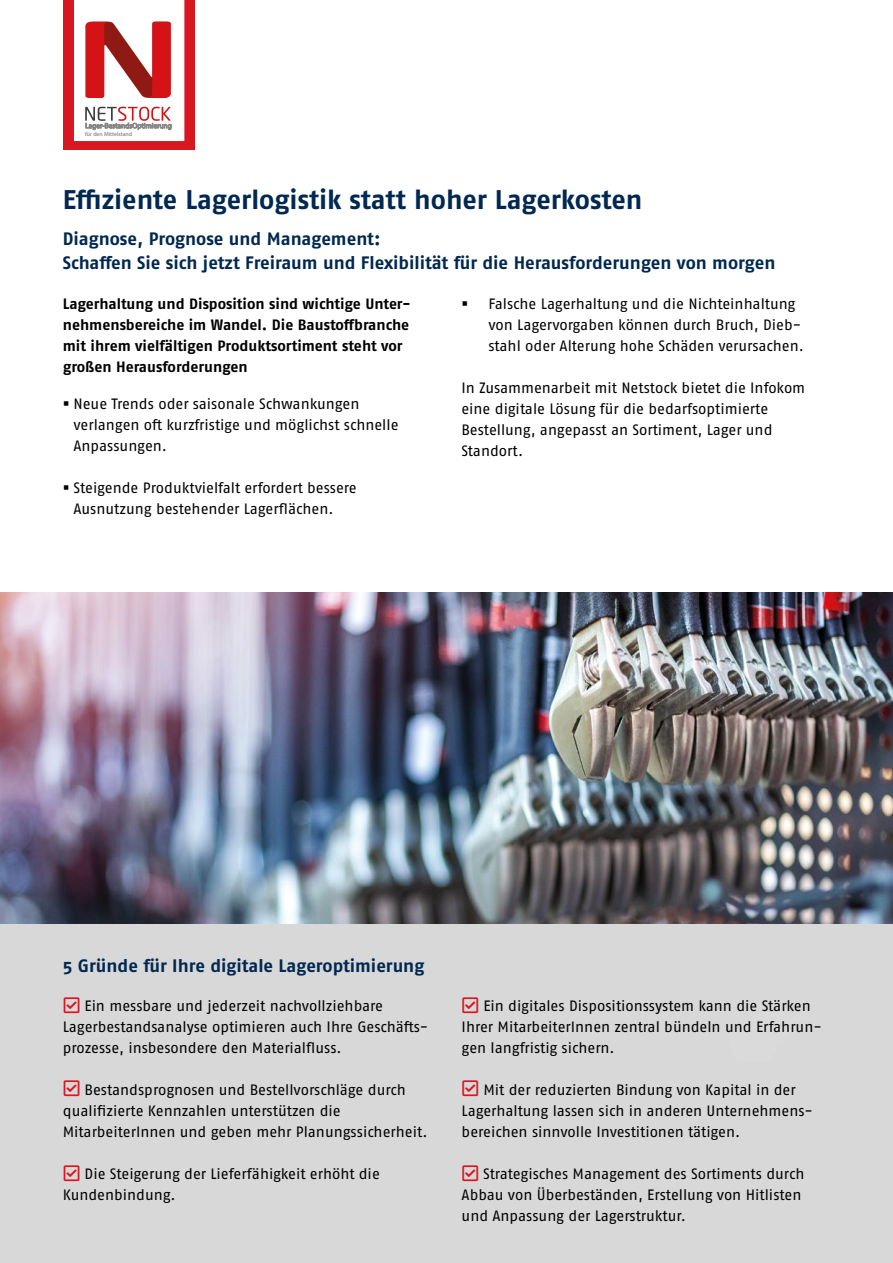
<style>
.page{position:relative;width:893px;height:1263px;background:#fff}
.page>*{position:absolute;margin:0;border:0;box-sizing:border-box;transform-origin:0 0}
.t1{font:700 27px "Fago OT";letter-spacing:-.005em;color:#002851}
.t2{font:700 18px/24px "Fago OT";letter-spacing:-.005em;color:#002851}
.t3{font:15px/21px "Fago OT";letter-spacing:-.005em;color:#000}
.t4{font:700 15px/21px "Fago OT";color:#000}
.t5{font:5.85px "Myriad Pro";color:#706f6f}
</style>
<div class="page">
<div style="left:0;top:659px;width:893px;height:604px;background:#d8d8d8"></div>
<img style="left:0;top:593px;width:893px;height:331px">
<div style="left:63px;top:0;width:132px;height:150px;background:#d91720"></div>
<svg style="left:74px;top:0;width:110px;height:141px"></svg>
<p class="t5" style="left:85px;top:130px;width:48px">für den Mittelstand</p>
<h1 class="t1" style="left:63px;top:184px;width:581px">Effiziente Lagerlogistik statt hoher Lagerkosten</h1>
<p class="t2" style="left:63px;top:227px;width:714px">Diagnose, Prognose und Management:<br>Schaffen Sie sich jetzt Freiraum und Flexibilität für die Herausforderungen von morgen</p>
<p class="t4" style="left:63px;top:293px;width:349px">Lagerhaltung und Disposition sind wichtige Unter&shy;nehmensbereiche im Wandel. Die Baustoffbranche mit ihrem vielfältigen Produktsortiment steht vor großen Herausforderungen</p>
<p class="t3" style="left:73px;top:393px;width:327px">Neue Trends oder saisonale Schwankungen verlangen oft kurzfristige und möglichst schnelle<br>Anpassungen.</p>
<p class="t3" style="left:73px;top:477px;width:285px">Steigende Produktvielfalt erfordert bessere<br>Ausnutzung bestehender Lagerflächen.</p>
<p class="t3" style="left:488px;top:293px;width:317px">Falsche Lagerhaltung und die Nichteinhaltung von Lagervorgaben können durch Bruch, Dieb&shy;stahl oder Alterung hohe Schäden verursachen.</p>
<p class="t3" style="left:461px;top:377px;width:345px">In Zusammenarbeit mit Netstock bietet die Infokom eine digitale Lösung für die bedarfsoptimierte Bestellung, angepasst an Sortiment, Lager und Standort.</p>
<p class="t2" style="left:63px;top:954px;width:363px">5 Gründe für Ihre digitale Lageroptimierung</p>
<p class="t3" style="left:63px;top:995px;width:367px;text-indent:22px">Ein messbare und jederzeit nachvollziehbare<br>Lagerbestandsanalyse optimieren auch Ihre Geschäfts&shy;prozesse, insbesondere den Materialfluss.</p>
<p class="t3" style="left:63px;top:1079px;width:366px;text-indent:22px">Bestandsprognosen und Bestellvorschläge durch qualifizierte Kennzahlen unterstützen die<br>MitarbeiterInnen und geben mehr Planungssicherheit.</p>
<p class="t3" style="left:63px;top:1163px;width:319px;text-indent:22px">Die Steigerung der Lieferfähigkeit erhöht die<br>Kundenbindung.</p>
<p class="t3" style="left:462px;top:995px;width:362px;text-indent:22px">Ein digitales Dispositionssystem kann die Stärken<br>Ihrer MitarbeiterInnen zentral bündeln und Erfahrun&shy;gen langfristig sichern.</p>
<p class="t3" style="left:462px;top:1079px;width:353px;text-indent:22px">Mit der reduzierten Bindung von Kapital in der<br>Lagerhaltung lassen sich in anderen Unternehmens&shy;bereichen sinnvolle Investitionen tätigen.</p>
<p class="t3" style="left:462px;top:1163px;width:344px;text-indent:22px">Strategisches Management des Sortiments durch<br>Abbau von Überbeständen, Erstellung von Hitlisten und Anpassung der Lagerstruktur.</p>
</div>
